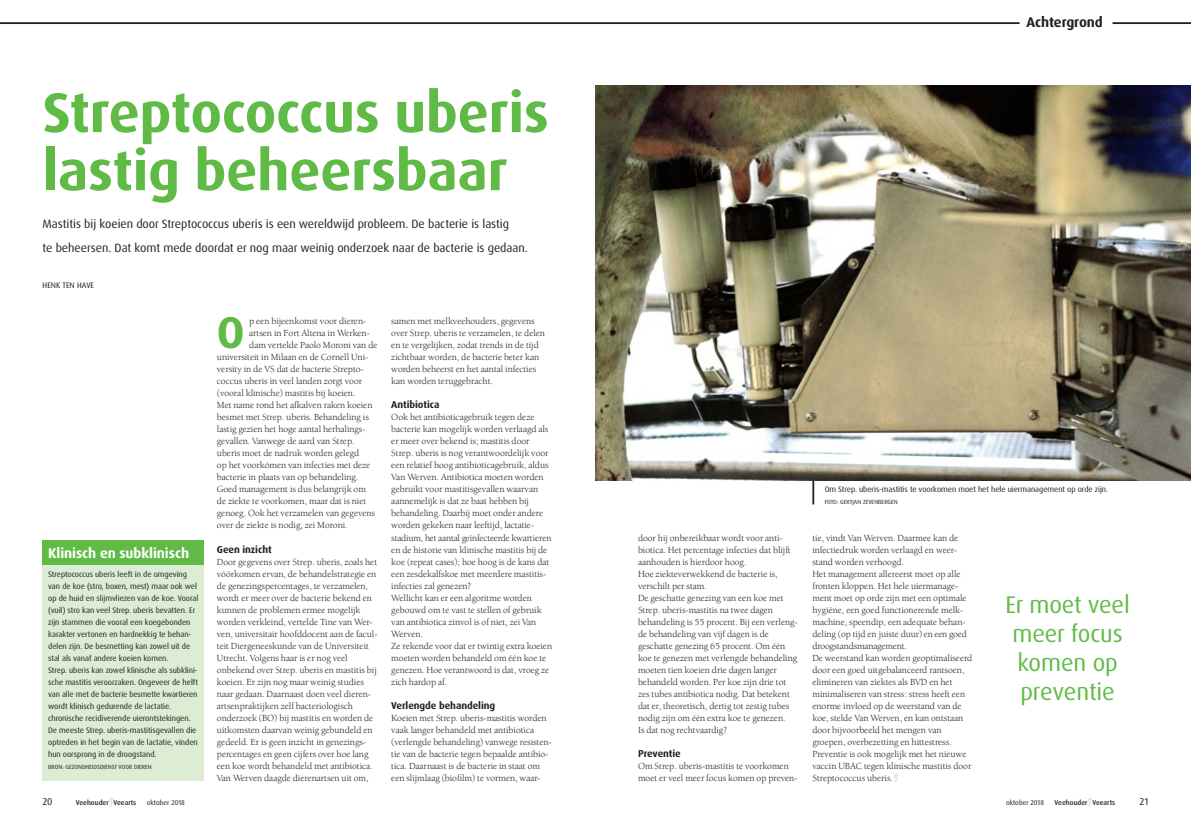
<style>
.page{position:relative;width:1191px;height:837px;background:#fff}
.page>*{position:absolute;margin:0;border:0;box-sizing:border-box;transform-origin:0 0}
.t1{font:700 56px/58px "Dax OT";letter-spacing:-.005em;color:#60bb46}
.t2{font:700 44.5px "Dax OT";color:#60bb46}
.t3{font:24px/29px "Dax OT";letter-spacing:-.005em;color:#60bb46;text-align:center}
.t4{font:700 14px "Dax OT";letter-spacing:-.005em;color:#fff}
.t5{font:700 14px "Dax OT";letter-spacing:-.005em;color:#231f20}
.t6{font:12px/24px "Dax OT";letter-spacing:-.005em;color:#231f20}
.t7{font:700 10px "Dax OT";letter-spacing:-.005em;color:#231f20}
.t8{font:10px "Dax OT";color:#231f20}
.t9{font:9.6px/12px "Berkeley Std";letter-spacing:-.005em;color:#231f20}
.t10{font:8px/12px "Dax OT";letter-spacing:-.005em;color:#231f20}
.t11{font:500 7px "Dax OT";letter-spacing:.005em;color:#231f20}
.t12{font:7px "Dax OT";color:#231f20}
.t13{font:6px "Dax OT";letter-spacing:.005em;color:#231f20}
</style>
<div class="page">
<img style="left:595px;top:86px;width:596px;height:394px">
<div style="left:43px;top:540px;width:161px;height:240px;background:#ddedd4"></div>
<div style="left:43px;top:540px;width:161px;height:24px;background:#60bb46"></div>
<hr style="left:0;top:22px;width:1019px;height:2px;background:#231f20">
<hr style="left:1112px;top:22px;width:79px;height:2px;background:#231f20">
<svg style="left:109px;top:798px;width:4px;height:8px"></svg>
<svg style="left:1088px;top:798px;width:4px;height:8px"></svg>
<svg style="left:894px;top:774px;width:4px;height:8px"></svg>
<hr style="left:812px;top:480px;width:2px;height:24px;background:#231f20">
<h1 class="t1" style="left:43px;top:84px;width:508px">Streptococcus uberis lastig beheersbaar</h1>
<p class="t6" style="left:43px;top:212px;width:487px">Mastitis bij koeien door Streptococcus uberis is een wereldwijd probleem. De bacterie is lastig<br>te beheersen. Dat komt mede doordat er nog maar weinig onderzoek naar de bacterie is gedaan.</p>
<p class="t10" style="left:43px;top:279px;width:53px">HENK TEN HAVE</p>
<h3 class="t4" style="left:48px;top:543px;width:142px">Klinisch en subklinisch</h3>
<p class="t10" style="left:48px;top:567px;width:152px">Streptococcus uberis leeft in de omgeving van de koe (stro, boxen, mest) maar ook wel op de huid en slijmvliezen van de koe. Vooral (vuil) stro kan veel Strep. uberis bevatten. Er zijn stammen die vooral een koegebonden karakter vertonen en hardnekkig te behan&shy;delen zijn. De besmetting kan zowel uit de stal als vanaf andere koeien komen.<br>Strep. uberis kan zowel klinische als subklini&shy;sche mastitis veroorzaken. Ongeveer de helft van alle met de bacterie besmette kwartieren wordt klinisch gedurende de lactatie. chronische recidiverende uierontstekingen.<br>De meeste Strep. uberis-mastitisgevallen die optreden in het begin van de lactatie, vinden hun oorsprong in de droogstand.</p>
<p class="t13" style="left:48px;top:762px;width:105px">BRON: GEZONDHEIDSDIENST VOOR DIEREN</p>
<h2 class="t2" style="left:217px;top:304px;width:29px">O</h2>
<p class="t9" style="left:249px;top:315px;width:119px">p een bijeenkomst voor dieren-</p>
<p class="t9" style="left:249px;top:327px;width:122px">artsen in Fort Altena in Werken-</p>
<p class="t9" style="left:249px;top:339px;width:130px">dam vertelde Paolo Moroni van de</p>
<p class="t9" style="left:217px;top:351px;width:153px">universiteit in Milaan en de Cornell Uni-</p>
<p class="t9" style="left:217px;top:363px;width:148px">versity in de VS dat de bacterie Strepto-</p>
<p class="t9" style="left:217px;top:375px;width:147px">coccus uberis in veel landen zorgt voor</p>
<p class="t9" style="left:217px;top:387px;width:140px">(vooral klinische) mastitis bij koeien.</p>
<p class="t9" style="left:217px;top:399px;width:157px">Met name rond het afkalven raken koeien</p>
<p class="t9" style="left:217px;top:411px;width:153px">besmet met Strep. uberis. Behandeling is</p>
<p class="t9" style="left:217px;top:423px;width:150px">lastig gezien het hoge aantal herhalings-</p>
<p class="t9" style="left:217px;top:435px;width:139px">gevallen. Vanwege de aard van Strep.</p>
<p class="t9" style="left:217px;top:447px;width:144px">uberis moet de nadruk worden gelegd</p>
<p class="t9" style="left:217px;top:459px;width:155px">op het voorkómen van infecties met deze</p>
<p class="t9" style="left:217px;top:471px;width:143px">bacterie in plaats van op behandeling.</p>
<p class="t9" style="left:217px;top:483px;width:151px">Goed management is dus belangrijk om</p>
<p class="t9" style="left:217px;top:495px;width:151px">de ziekte te voorkomen, maar dat is niet</p>
<p class="t9" style="left:217px;top:507px;width:160px">genoeg. Ook het verzamelen van gegevens</p>
<p class="t9" style="left:217px;top:519px;width:132px">over de ziekte is nodig, zei Moroni.</p>
<p class="t7" style="left:217px;top:542px;width:56px">Geen inzicht</p>
<p class="t9" style="left:217px;top:555px;width:162px">Door gegevens over Strep. uberis, zoals het vóórkomen ervan, de behandelstrategie en de genezingspercentages, te verzamelen, wordt er meer over de bacterie bekend en kunnen de problemen ermee mogelijk worden verkleind, vertelde Tine van Wer&shy;ven, universitair hoofddocent aan de facul&shy;teit Diergeneeskunde van de Universiteit Utrecht. Volgens haar is er nog veel onbekend over Strep. uberis en mastitis bij koeien. Er zijn nog maar weinig studies naar gedaan. Daarnaast doen veel dieren&shy;artsenpraktijken zelf bacteriologisch onderzoek (BO) bij mastitis en worden de uitkomsten daarvan weinig gebundeld en gedeeld. Er is geen inzicht in genezings&shy;percentages en geen cijfers over hoe lang een koe wordt behandeld met antibiotica.<br>Van Werven daagde dierenartsen uit om,</p>
<p class="t9" style="left:391px;top:315px;width:155px">samen met melkveehouders, gegevens over Strep. uberis te verzamelen, te delen en te vergelijken, zodat trends in de tijd zichtbaar worden, de bacterie beter kan worden beheerst en het aantal infecties kan worden teruggebracht.</p>
<p class="t7" style="left:391px;top:398px;width:50px">Antibiotica</p>
<p class="t9" style="left:391px;top:411px;width:162px">Ook het antibioticagebruik tegen deze bacterie kan mogelijk worden verlaagd als er meer over bekend is; mastitis door Strep. uberis is nog verantwoordelijk voor een relatief hoog antibioticagebruik, aldus Van Werven. Antibiotica moeten worden gebruikt voor mastitisgevallen waarvan aannemelijk is dat ze baat hebben bij behandeling. Daarbij moet onder andere worden gekeken naar leeftijd, lactatie&shy;stadium, het aantal geïnfecteerde kwartieren en de historie van klinische mastitis bij de koe (repeat cases); hoe hoog is de kans dat een zesdekalfskoe met meerdere mastitis&shy;infecties zal genezen?<br>Wellicht kan er een algoritme worden gebouwd om te vast te stellen of gebruik van antibiotica zinvol is of niet, zei Van Werven.<br>Ze rekende voor dat er twintig extra koeien moeten worden behandeld om één koe te genezen. Hoe verantwoord is dat, vroeg ze zich hardop af.</p>
<p class="t7" style="left:391px;top:698px;width:105px">Verlengde behandeling</p>
<p class="t9" style="left:391px;top:711px;width:162px">Koeien met Strep. uberis-mastitis worden vaak langer behandeld met antibiotica (verlengde behandeling) vanwege resisten&shy;tie van de bacterie tegen bepaalde antibio&shy;tica. Daarnaast is de bacterie in staat om een slijmlaag (biofilm) te vormen, waar-</p>
<h3 class="t5" style="left:1026px;top:13px;width:78px">Achtergrond</h3>
<p class="t9" style="left:638px;top:531px;width:161px">door hij onbereikbaar wordt voor anti&shy;biotica. Het percentage infecties dat blijft aanhouden is hierdoor hoog.<br>Hoe ziekteverwekkend de bacterie is, verschilt per stam.<br>De geschatte genezing van een koe met Strep. uberis-mastitis na twee dagen behandeling is 55 procent. Bij een verleng&shy;de behandeling van vijf dagen is de geschatte genezing 65 procent. Om één koe te genezen met verlengde behandeling moeten tien koeien drie dagen langer behandeld worden. Per koe zijn drie tot zes tubes antibiotica nodig. Dat betekent dat er, theoretisch, dertig tot zestig tubes nodig zijn om één extra koe te genezen.<br>Is dat nog rechtvaardig?</p>
<p class="t7" style="left:638px;top:746px;width:44px">Preventie</p>
<p class="t9" style="left:638px;top:759px;width:161px">Om Strep. uberis-mastitis te voorkomen moet er veel meer focus komen op preven-</p>
<p class="t10" style="left:824px;top:483px;width:285px">Om Strep. uberis-mastitis te voorkomen moet het hele uiermanagement op orde zijn.</p>
<p class="t13" style="left:824px;top:498px;width:75px">FOTO: GERTJAN ZEVENBERGEN</p>
<p class="t9" style="left:812px;top:531px;width:161px">tie, vindt Van Werven. Daarmee kan de infectiedruk worden verlaagd en weer&shy;stand worden verhoogd.<br>Het management allereerst moet op alle fronten kloppen. Het hele uiermanage&shy;ment moet op orde zijn met een optimale hygiëne, een goed functionerende melk&shy;machine, speendip, een adequate behan&shy;deling (op tijd en juiste duur) en een goed droogstandsmanagement.<br>De weerstand kan worden geoptimaliseerd door een goed uitgebalanceerd rantsoen, elimineren van ziektes als BVD en het minimaliseren van stress: stress heeft een enorme invloed op de weerstand van de koe, stelde Van Werven, en kan ontstaan door bijvoorbeeld het mengen van groepen, overbezetting en hittestress.<br>Preventie is ook mogelijk met het nieuwe vaccin UBAC tegen klinische mastitis door Streptococcus uberis.</p>
<h3 class="t3" style="left:1005px;top:589px;width:126px">Er moet veel meer focus komen op preventie</h3>
<p class="t8" style="left:43px;top:794px;width:12px">20</p>
<p class="t11" style="left:76px;top:797px;width:62px">Veehouder Veearts</p>
<p class="t12" style="left:147px;top:797px;width:40px">oktober 2018</p>
<p class="t12" style="left:1006px;top:797px;width:40px">oktober 2018</p>
<p class="t11" style="left:1054px;top:797px;width:62px">Veehouder Veearts</p>
<p class="t8" style="left:1139px;top:794px;width:10px">21</p>
</div>
